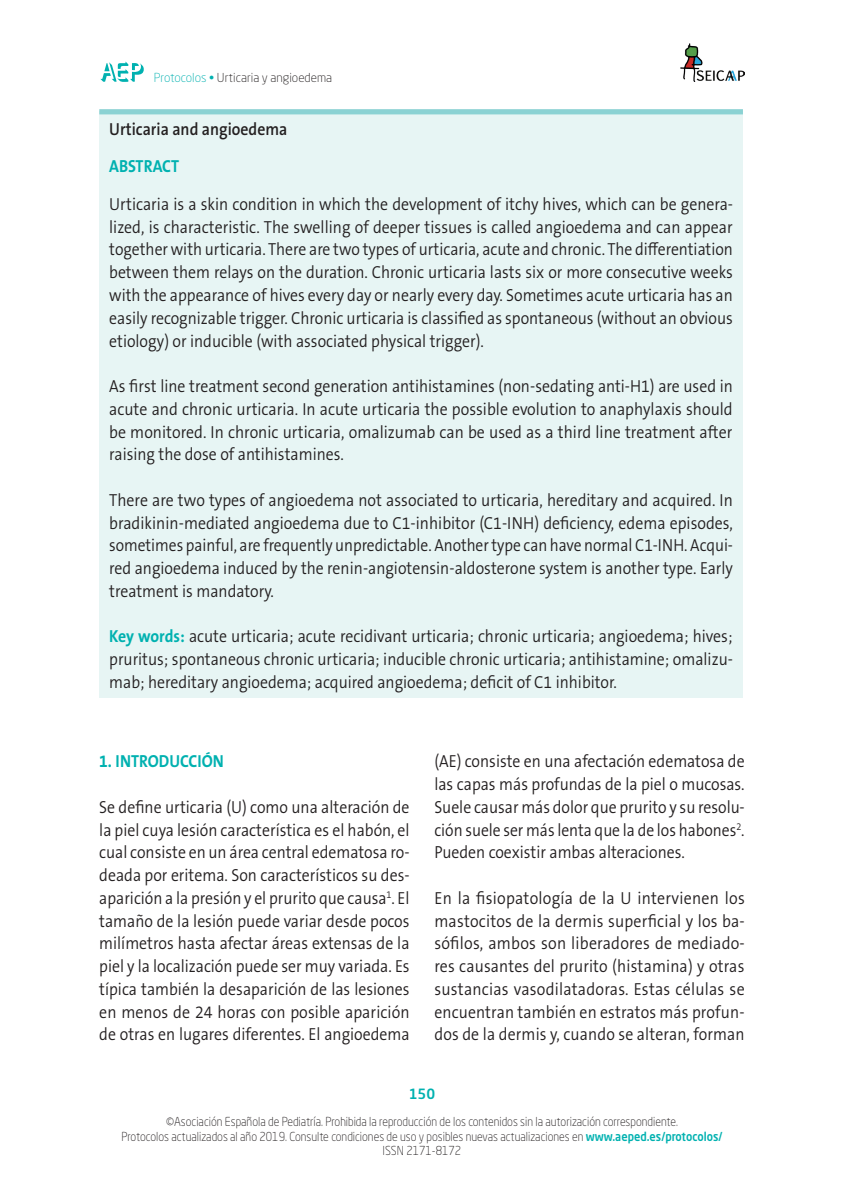
<style>
.page{position:relative;width:844px;height:1191px;background:#fff}
.page>*{position:absolute;margin:0;border:0;box-sizing:border-box;transform-origin:0 0}
._06_TEXTO_COMUN{font:300 17.5px/22.8px "The Sans B Plus W4";color:#231f20;text-align:justify;scale:.9 1}
._06_TEXTO_COMUN-2{font:300 17.5px/22.8px "The Sans B Plus W4";color:#231f20;text-align:justify;scale:.91 1}
._05_TITULO_1{font:700 17.5px "The Sans B Plus W7";color:#00b1b0;scale:.9 1}
._05_TITULO_1-2{font:600 17.5px "The Sans B Plus W6";color:#231f20;scale:.9 1}
.t1{font:500 14px "Neo Sans Std";color:#00b1b0}
.t2{font:300 12.25px "Neo Sans Std";color:#231f20;scale:.9 1}
.t3{font:300 12.25px "Neo Sans Std";color:#231f20}
.s1{color:#00b1b0}
.s2{font-family:"The Sans B Plus W7";font-weight:700;color:#00b1b0}
.s3{font-weight:500;color:#00b1b0}
</style>
<div class="page">
<svg style="left:100px;top:61px;width:44px;height:21px"></svg>
<img style="left:680px;top:43px;width:64px;height:39px">
<div style="left:99px;top:112px;width:643px;height:586px;background:#e7f5f4"></div>
<div style="left:99px;top:109px;width:643px;height:5px;background:#8bd2d3"></div>
<p class="t3" style="left:154px;top:70px;width:180px"><span class="s1">Protocolos •</span> Urticaria y angioedema</p>
<p class="_05_TITULO_1-2" style="left:109px;top:117px;width:199px">Urticaria and angioedema</p>
<p class="_05_TITULO_1" style="left:109px;top:155px;width:79px">ABSTRACT</p>
<p class="_06_TEXTO_COMUN" style="left:109px;top:193px;width:694px">Urticaria is a skin condition in which the development of itchy hives, which can be genera&shy;lized, is characteristic. The swelling of deeper tissues is called angioedema and can appear together with urticaria. There are two types of urticaria, acute and chronic. The differentiation between them relays on the duration. Chronic urticaria lasts six or more consecutive weeks with the appearance of hives every day or nearly every day. Sometimes acute urticaria has an easily recognizable trigger. Chronic urticaria is classified as spontaneous (without an obvious etiology) or inducible (with associated physical trigger).</p>
<p class="_06_TEXTO_COMUN" style="left:109px;top:375px;width:694px">As first line treatment second generation antihistamines (non-sedating anti-H1) are used in acute and chronic urticaria. In acute urticaria the possible evolution to anaphylaxis should be monitored. In chronic urticaria, omalizumab can be used as a third line treatment after raising the dose of antihistamines.</p>
<p class="_06_TEXTO_COMUN" style="left:109px;top:488px;width:694px">There are two types of angioedema not associated to urticaria, hereditary and acquired. In bradikinin-mediated angioedema due to C1-inhibitor (C1-INH) deficiency, edema episodes, sometimes painful, are frequently unpredictable. Another type can have normal C1-INH. Acqui&shy;red angioedema induced by the renin-angiotensin-aldosterone system is another type. Early treatment is mandatory.</p>
<p class="_06_TEXTO_COMUN" style="left:109px;top:625px;width:694px"><span class="s2">Key words:</span> acute urticaria; acute recidivant urticaria; chronic urticaria; angioedema; hives; pruritus; spontaneous chronic urticaria; inducible chronic urticaria; antihistamine; omalizu&shy;mab; hereditary angioedema; acquired angioedema; deficit of C1 inhibitor.</p>
<p class="_05_TITULO_1" style="left:99px;top:750px;width:140px">1. INTRODUCCIÓN</p>
<p class="_06_TEXTO_COMUN" style="left:99px;top:795px;width:346px">Se define urticaria (U) como una alteración de la piel cuya lesión característica es el habón, el cual consiste en un área central edematosa ro&shy;deada por eritema. Son característicos su des&shy;aparición a la presión y el prurito que causa<sup>1</sup>. El tamaño de la lesión puede variar desde pocos milímetros hasta afectar áreas extensas de la piel y la localización puede ser muy variada. Es típica también la desaparición de las lesiones en menos de 24 horas con posible aparición de otras en lugares diferentes. El angioedema</p>
<p class="_06_TEXTO_COMUN" style="left:434px;top:750px;width:346px">(AE) consiste en una afectación edematosa de las capas más profundas de la piel o mucosas.<br>Suele causar más dolor que prurito y su resolu&shy;ción suele ser más lenta que la de los habones<sup>2</sup>.<br>Pueden coexistir ambas alteraciones.</p>
<p class="_06_TEXTO_COMUN-2" style="left:434px;top:886px;width:342px">En la fisiopatología de la U intervienen los mastocitos de la dermis superficial y los ba&shy;sófilos, ambos son liberadores de mediado&shy;res causantes del prurito (histamina) y otras sustancias vasodilatadoras. Estas células se encuentran también en estratos más profun&shy;dos de la dermis y, cuando se alteran, forman</p>
<p class="t1" style="left:408px;top:1085px;width:28px">150</p>
<p class="t2" style="left:166px;top:1114px;width:570px">©Asociación Española de Pediatría. Prohibida la reproducción de los contenidos sin la autorización correspondiente.</p>
<p class="t2" style="left:121px;top:1128px;width:669px">Protocolos actualizados al año 2019. Consulte condiciones de uso y posibles nuevas actualizaciones en <span class="s3">www.aeped.es/protocolos/</span></p>
<p class="t2" style="left:382px;top:1143px;width:89px">ISSN 2171-8172</p>
</div>
